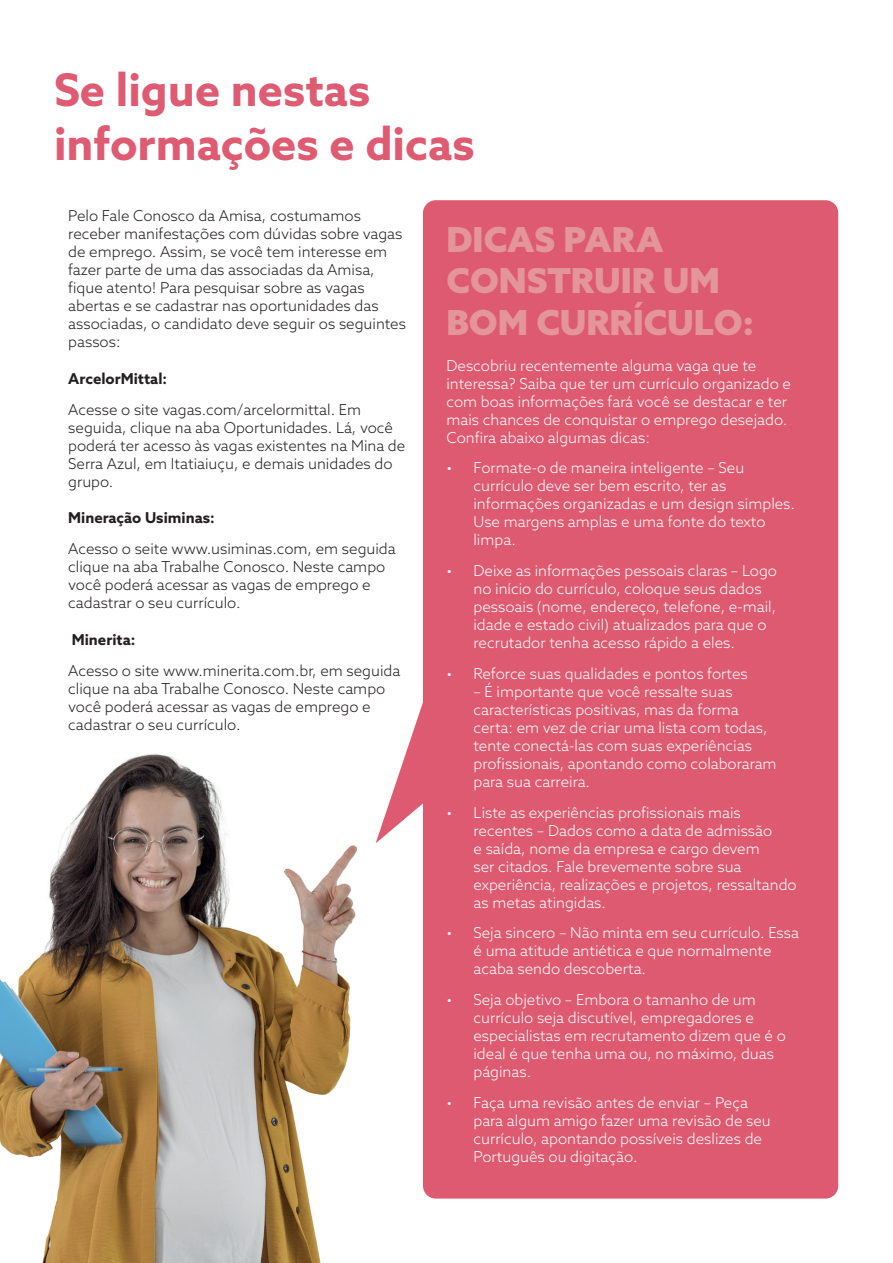
<style>
.page{position:relative;width:893px;height:1263px;background:#fff}
.page>*{position:absolute;margin:0;border:0;box-sizing:border-box;transform-origin:0 0}
.t1{font:700 45px/54px "Azo Sans";color:#de5b71}
.t2{font:900 34.5px/41.4px "Azo Sans";color:#e39599}
.t3{font:300 15px/18px "Azo Sans";color:#fff}
.t4{font:300 15px/18px "Azo Sans";color:#231f20}
.t5{font:700 15px "Azo Sans";color:#231f20}
</style>
<div class="page">
<svg style="left:376px;top:200px;width:462px;height:998px;fill:#de5a70"></svg>
<div style="left:448px;top:227px;width:216px;height:25px;background:#de5a70"></div>
<div style="left:448px;top:268px;width:272px;height:26px;background:#de5a70"></div>
<div style="left:448px;top:302px;width:304px;height:33px;background:#de5a70"></div>
<img style="left:0;top:754px;width:356px;height:509px">
<h1 class="t1" style="left:54px;top:62px;width:422px">Se ligue nestas informações e dicas</h1>
<p class="t4" style="left:68px;top:206px;width:339px">Pelo Fale Conosco da Amisa, costumamos receber manifestações com dúvidas sobre vagas de emprego. Assim, se você tem interesse em fazer parte de uma das associadas da Amisa, fique atento! Para pesquisar sobre as vagas abertas e se cadastrar nas oportunidades das associadas, o candidato deve seguir os seguintes passos:</p>
<p class="t5" style="left:68px;top:368px;width:100px">ArcelorMittal:</p>
<p class="t4" style="left:68px;top:400px;width:339px">Acesse o site vagas.com/arcelormittal. Em seguida, clique na aba Oportunidades. Lá, você poderá ter acesso às vagas existentes na Mina de Serra Azul, em Itatiaiuçu, e demais unidades do grupo.</p>
<p class="t5" style="left:68px;top:508px;width:148px">Mineração Usiminas:</p>
<p class="t4" style="left:68px;top:539px;width:329px">Acesso o seite www.usiminas.com, em seguida clique na aba Trabalhe Conosco. Neste campo você poderá acessar as vagas de emprego e cadastrar o seu currículo.</p>
<p class="t5" style="left:72px;top:629px;width:65px">Minerita:</p>
<p class="t4" style="left:68px;top:661px;width:334px">Acesso o site www.minerita.com.br, em seguida clique na aba Trabalhe Conosco. Neste campo você poderá acessar as vagas de emprego e cadastrar o seu currículo.</p>
<h2 class="t2" style="left:446px;top:218px;width:309px">DICAS PARA<br>CONSTRUIR UM<br>BOM CURRÍCULO:</h2>
<p class="t3" style="left:446px;top:356px;width:346px">Descobriu recentemente alguma vaga que te interessa? Saiba que ter um currículo organizado e com boas informações fará você se destacar e ter mais chances de conquistar o emprego desejado.<br>Confira abaixo algumas dicas:</p>
<p class="t3" style="left:473px;top:459px;width:323px;text-indent:-27px">• Formate-o de maneira inteligente – Seu currículo deve ser bem escrito, ter as informações organizadas e um design simples.<br>Use margens amplas e uma fonte do texto limpa.</p>
<p class="t3" style="left:473px;top:562px;width:305px;text-indent:-27px">• Deixe as informações pessoais claras – Logo no início do currículo, coloque seus dados pessoais (nome, endereço, telefone, e-mail, idade e estado civil) atualizados para que o recrutador tenha acesso rápido a eles.</p>
<p class="t3" style="left:446px;top:664px;width:303px">• Reforce suas qualidades e pontos fortes</p>
<p class="t3" style="left:473px;top:682px;width:305px">– É importante que você ressalte suas características positivas, mas da forma certa: em vez de criar uma lista com todas, tente conectá-las com suas experiências profissionais, apontando como colaboraram para sua carreira.</p>
<p class="t3" style="left:473px;top:803px;width:325px;text-indent:-27px">• Liste as experiências profissionais mais recentes – Dados como a data de admissão<br>e saída, nome da empresa e cargo devem<br>ser citados. Fale brevemente sobre sua experiência, realizações e projetos, ressaltando as metas atingidas.</p>
<p class="t3" style="left:473px;top:924px;width:327px;text-indent:-27px">• Seja sincero – Não minta em seu currículo. Essa é uma atitude antiética e que normalmente acaba sendo descoberta.</p>
<p class="t3" style="left:473px;top:991px;width:314px;text-indent:-27px">• Seja objetivo – Embora o tamanho de um currículo seja discutível, empregadores e especialistas em recrutamento dizem que é o ideal é que tenha uma ou, no máximo, duas páginas.</p>
<p class="t3" style="left:473px;top:1093px;width:299px;text-indent:-27px">• Faça uma revisão antes de enviar – Peça para algum amigo fazer uma revisão de seu currículo, apontando possíveis deslizes de Português ou digitação.</p>
</div>
